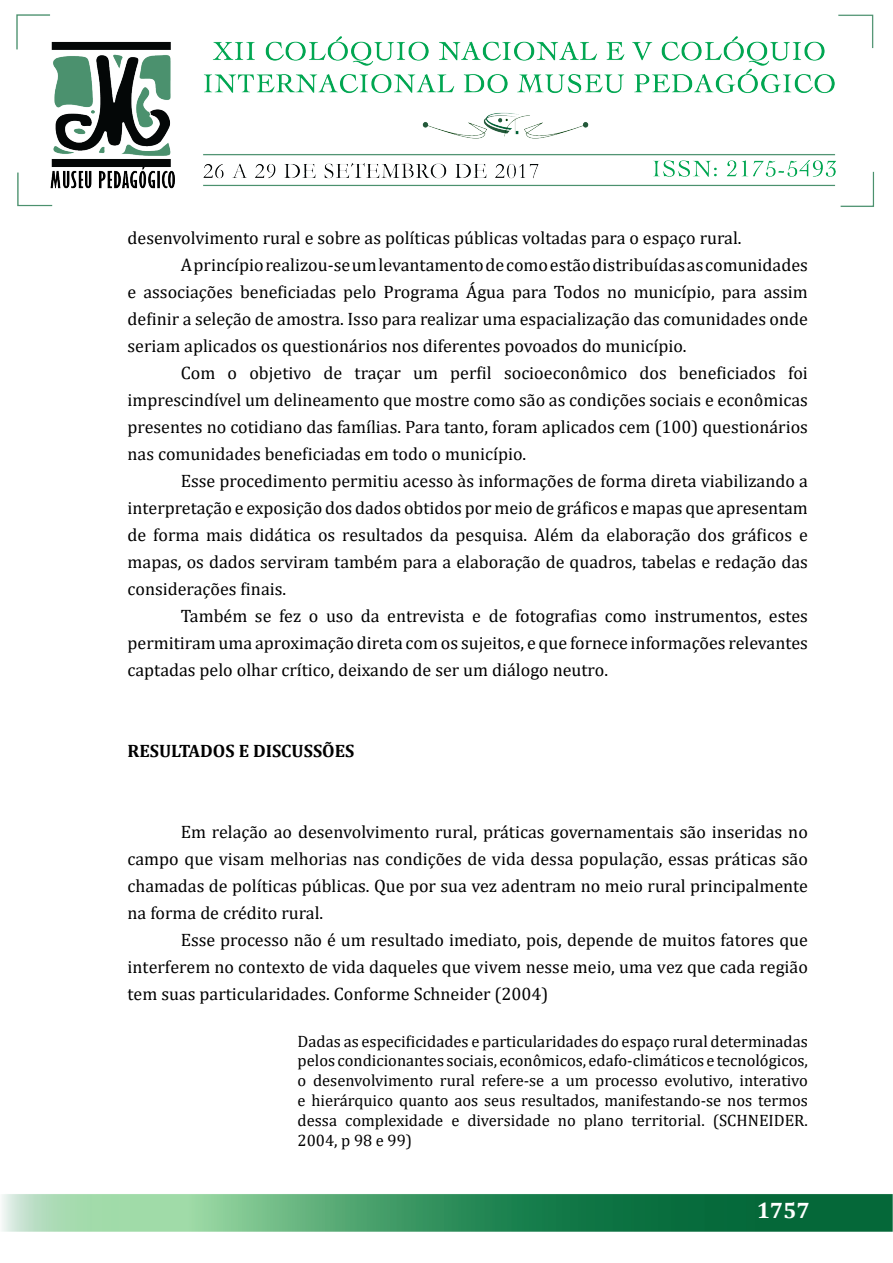
<style>
.page{position:relative;width:893px;height:1263px;background:#fff}
.page>*{position:absolute;margin:0;border:0;box-sizing:border-box;transform-origin:0 0}
.t1{font:700 22.5px "Cambria";color:#fff}
.t2{font:18px/27px "Cambria";color:#000;text-align:justify}
.t3{font:700 18px "Cambria";color:#000}
.t4{font:16.5px/19.8px "Cambria";color:#000;text-align:justify}
</style>
<div class="page">
<img style="left:2px;top:14px;width:890px;height:1218px">
<p class="t2" style="left:128px;top:224px;width:615px">desenvolvimento rural e sobre as políticas públicas voltadas para o espaço rural.</p>
<p class="t2" style="left:181px;top:251px;width:629px">A princípio realizou-se um levantamento de como estão distribuídas as comunidades</p>
<p class="t2" style="left:128px;top:278px;width:682px">e associações beneficiadas pelo Programa Água para Todos no município, para assim</p>
<p class="t2" style="left:128px;top:305px;width:682px">definir a seleção de amostra. Isso para realizar uma espacialização das comunidades onde</p>
<p class="t2" style="left:128px;top:332px;width:561px">seriam aplicados os questionários nos diferentes povoados do município.</p>
<p class="t2" style="left:181px;top:359px;width:629px">Com o objetivo de traçar um perfil socioeconômico dos beneficiados foi</p>
<p class="t2" style="left:128px;top:386px;width:682px">imprescindível um delineamento que mostre como são as condições sociais e econômicas</p>
<p class="t2" style="left:128px;top:413px;width:682px">presentes no cotidiano das famílias. Para tanto, foram aplicados cem (100) questionários</p>
<p class="t2" style="left:128px;top:440px;width:400px">nas comunidades beneficiadas em todo o município.</p>
<p class="t2" style="left:181px;top:467px;width:629px">Esse procedimento permitiu acesso às informações de forma direta viabilizando a</p>
<p class="t2" style="left:128px;top:494px;width:682px">interpretação e exposição dos dados obtidos por meio de gráficos e mapas que apresentam</p>
<p class="t2" style="left:128px;top:521px;width:682px">de forma mais didática os resultados da pesquisa. Além da elaboração dos gráficos e</p>
<p class="t2" style="left:128px;top:548px;width:682px">mapas, os dados serviram também para a elaboração de quadros, tabelas e redação das</p>
<p class="t2" style="left:128px;top:575px;width:160px">considerações finais.</p>
<p class="t2" style="left:181px;top:602px;width:629px">Também se fez o uso da entrevista e de fotografias como instrumentos, estes</p>
<p class="t2" style="left:128px;top:629px;width:682px">permitiram uma aproximação direta com os sujeitos, e que fornece informações relevantes</p>
<p class="t2" style="left:128px;top:656px;width:482px">captadas pelo olhar crítico, deixando de ser um diálogo neutro.</p>
<p class="t3" style="left:128px;top:738px;width:228px">RESULTADOS E DISCUSSÕES</p>
<p class="t2" style="left:128px;top:818px;width:682px;text-indent:53px">Em relação ao desenvolvimento rural, práticas governamentais são inseridas no campo que visam melhorias nas condições de vida dessa população, essas práticas são chamadas de políticas públicas. Que por sua vez adentram no meio rural principalmente na forma de crédito rural.</p>
<p class="t2" style="left:128px;top:926px;width:682px;text-indent:53px">Esse processo não é um resultado imediato, pois, depende de muitos fatores que interferem no contexto de vida daqueles que vivem nesse meio, uma vez que cada região tem suas particularidades. Conforme Schneider (2004)</p>
<p class="t4" style="left:298px;top:1031px;width:512px">Dadas as especificidades e particularidades do espaço rural determinadas pelos condicionantes sociais, econômicos, edafo-climáticos e tecnológicos, o desenvolvimento rural refere-se a um processo evolutivo, interativo e hierárquico quanto aos seus resultados, manifestando-se nos termos dessa complexidade e diversidade no plano territorial. (SCHNEIDER.<br>2004, p 98 e 99)</p>
<p class="t1" style="left:757px;top:1195px;width:55px">1757</p>
</div>
